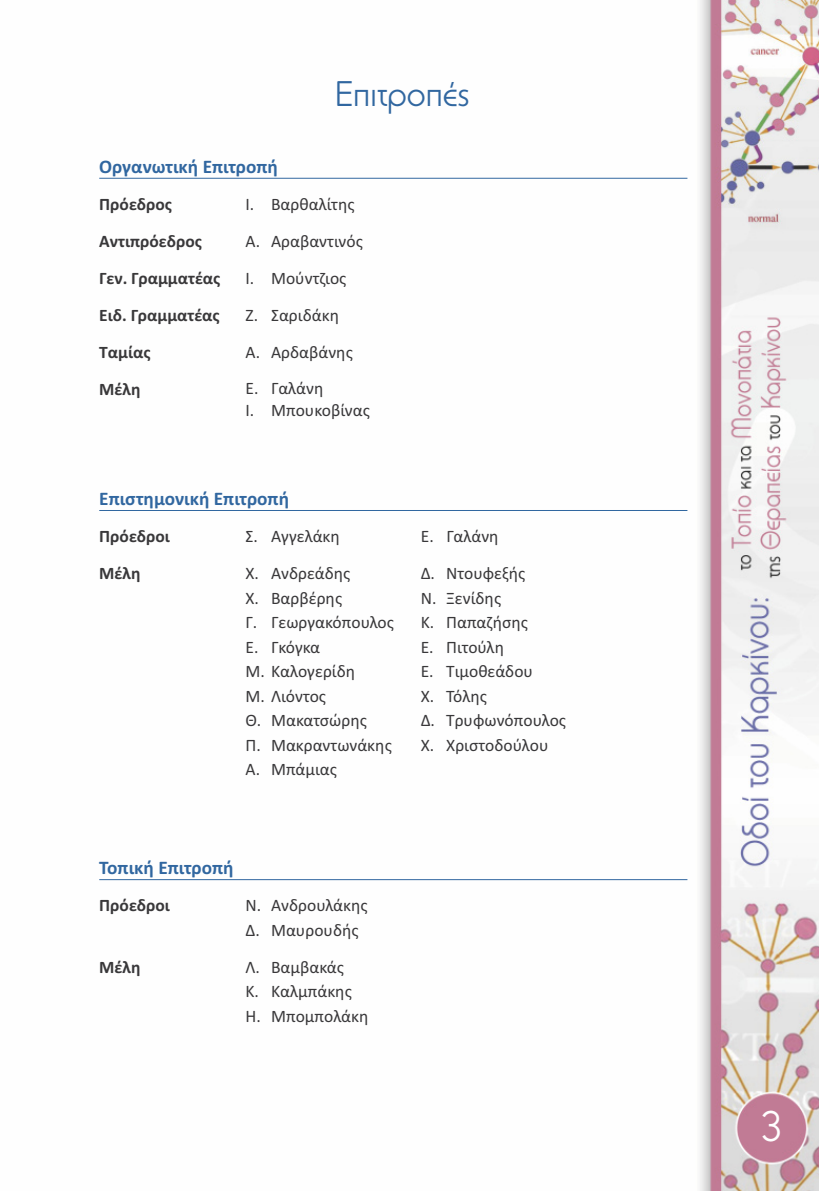
<style>
.page{position:relative;width:819px;height:1191px;background:#fff}
.page>*{position:absolute;margin:0;border:0;box-sizing:border-box;transform-origin:0 0}
.t1{font:42px "PF Universal";color:#fff}
.t2{font:35px "PF Universal";color:#3167a0}
.t3{font:700 19.25px "Calibri";color:#3167a0}
.t4{font:17.5px/24.5px "Calibri";color:#39383a}
.t5{font:700 17.5px/36.9px "Calibri";color:#39383a}
</style>
<div class="page">
<img style="left:99px;top:0;width:720px;height:1191px">
<hr style="left:99px;top:178px;width:588px;height:1px;background:#3167a0">
<hr style="left:99px;top:510px;width:588px;height:1px;background:#3167a0">
<hr style="left:99px;top:879px;width:588px;height:1px;background:#3167a0">
<h2 class="t2" style="left:334px;top:73px;width:137px">Eπιτροπές</h2>
<p class="t3" style="left:99px;top:155px;width:180px">Οργανωτική Επιτροπή</p>
<p class="t5" style="left:99px;top:185px;width:74px">Πρόεδρος</p>
<p class="t4" style="left:245px;top:193px;width:110px">I. Βαρθαλίτης</p>
<p class="t5" style="left:99px;top:222px;width:104px">Αντιπρόεδρος</p>
<p class="t4" style="left:245px;top:230px;width:119px">Α. Αραβαντινός</p>
<p class="t5" style="left:99px;top:259px;width:123px">Γεν. Γραμματέας</p>
<p class="t4" style="left:245px;top:267px;width:102px">Ι. Μούντζιος</p>
<p class="t5" style="left:99px;top:296px;width:122px">Ειδ. Γραμματέας</p>
<p class="t4" style="left:245px;top:304px;width:95px">Z. Σαριδάκη</p>
<p class="t5" style="left:99px;top:333px;width:53px">Ταμίας</p>
<p class="t4" style="left:245px;top:341px;width:109px">Α. Αρδαβάνης</p>
<p class="t5" style="left:99px;top:370px;width:43px">Μέλη</p>
<p class="t4" style="left:245px;top:379px;width:126px;line-height:21px">Ε. Γαλάνη<br>Ι. Μπουκοβίνας</p>
<p class="t3" style="left:99px;top:487px;width:191px">Επιστημονική Επιτροπή</p>
<p class="t5" style="left:99px;top:517px;width:72px">Πρόεδροι<br>Μέλη</p>
<p class="t4" style="left:245px;top:525px;width:96px">Σ. Αγγελάκη</p>
<p class="t4" style="left:421px;top:525px;width:79px">Ε. Γαλάνη</p>
<p class="t4" style="left:245px;top:562px;width:150px">Χ. Ανδρεάδης<br>Χ. Βαρβέρης<br>Γ. Γεωργακόπουλος<br>Ε. Γκόγκα<br>Μ. Καλογερίδη<br>Μ. Λιόντος<br>Θ. Μακατσώρης<br>Π. Μακραντωνάκης<br>Α. Μπάμιας</p>
<p class="t4" style="left:420px;top:562px;width:147px">Δ. Ντουφεξής<br>Ν. Ξενίδης<br>Κ. Παπαζήσης<br>Ε. Πιτούλη<br>Ε. Τιμοθεάδου<br>Χ. Τόλης<br>Δ. Τρυφωνόπουλος<br>Χ. Χριστοδούλου</p>
<p class="t3" style="left:99px;top:856px;width:136px">Τοπική Επιτροπή</p>
<p class="t5" style="left:99px;top:886px;width:72px">Πρόεδροι</p>
<p class="t4" style="left:245px;top:894px;width:124px">Ν. Ανδρουλάκης<br>Δ. Μαυρουδής</p>
<p class="t5" style="left:99px;top:948px;width:43px">Μέλη</p>
<p class="t4" style="left:245px;top:956px;width:124px">Λ. Βαμβακάς<br>Κ. Καλμπάκης<br>Η. Μπομπολάκη</p>
<h1 class="t1" style="left:760px;top:1101px;width:24px">3</h1>
</div>
